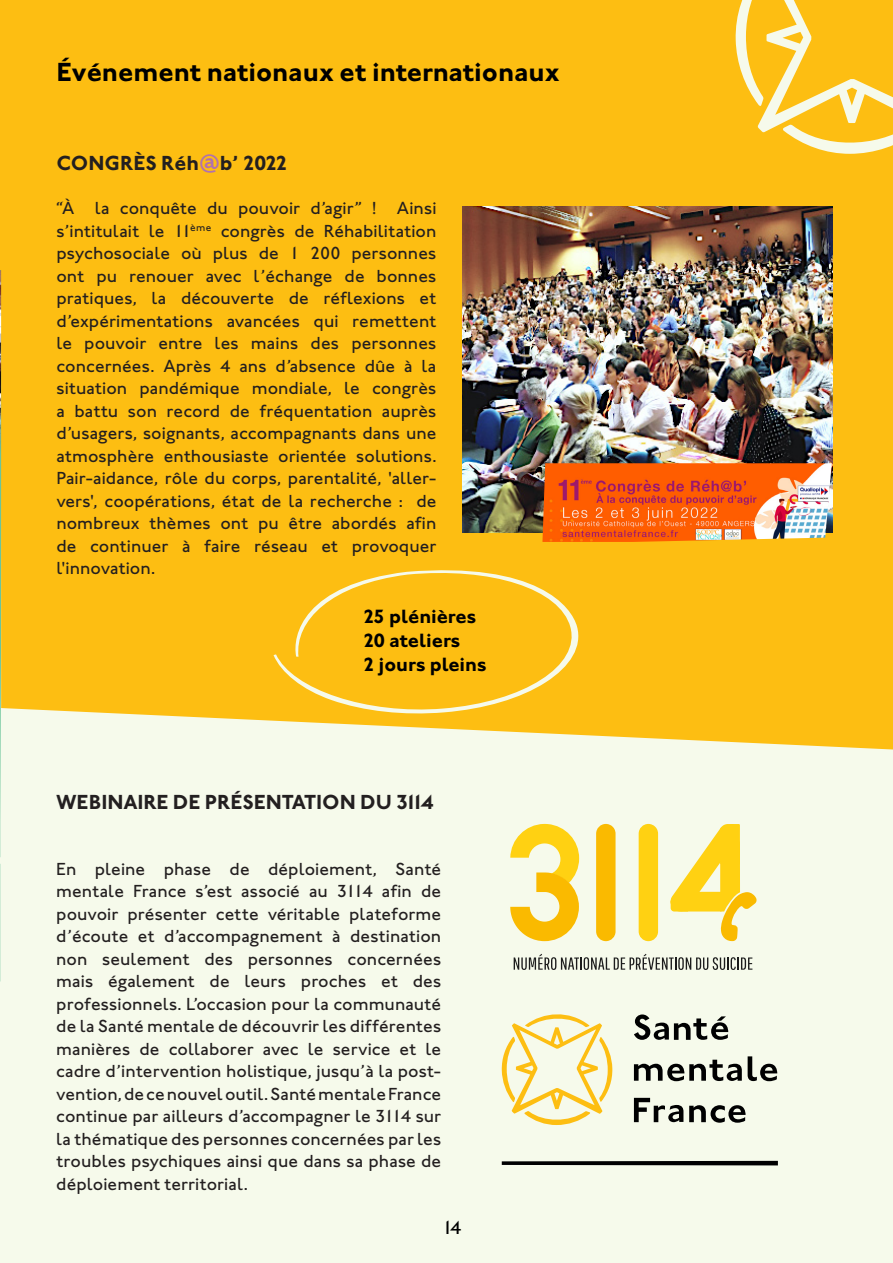
<style>
.page{position:relative;width:893px;height:1263px;background:#f6faeb}
.page>*{position:absolute;margin:0;border:0;box-sizing:border-box;transform-origin:0 0}
.t1{font:700 27px "Johnston ITC Std";color:#000}
.t2{font:700 21px "Johnston ITC Std";color:#231f20}
.t3{font:700 19.8px "Johnston ITC Std";color:#000}
.Style_de_paragraphe{font:500 19.5px "Johnston ITC Std";color:#000}
.t4{font:500 18px/22.5px "Johnston ITC Std";letter-spacing:.005em;color:#231f20;text-align:justify}
.s1{color:#b271ae}
</style>
<div class="page">
<hr style="left:0;top:0;width:2px;height:370px;background:#fdbe12">
<svg style="left:0;top:454px;width:1px;height:368px"></svg>
<svg style="left:0;top:845px;width:1px;height:128px"></svg>
<img style="left:0;top:270px;width:1px;height:184px">
<div style="left:1px;top:0;width:892px;height:749px;background:#fdbe12"></div>
<svg style="left:735px;top:0;width:158px;height:154px"></svg>
<svg style="left:510px;top:824px;width:247px;height:146px"></svg>
<img style="left:462px;top:206px;width:370px;height:326px">
<img style="left:542px;top:463px;width:290px;height:79px">
<svg style="left:274px;top:561px;width:308px;height:155px;background:#fcc11f"></svg>
<svg style="left:748px;top:1056px;width:29px;height:25px"></svg>
<svg style="left:634px;top:1060px;width:108px;height:21px"></svg>
<svg style="left:689px;top:1105px;width:57px;height:18px"></svg>
<svg style="left:634px;top:1098px;width:49px;height:24px"></svg>
<svg style="left:634px;top:1014px;width:94px;height:26px"></svg>
<svg style="left:501px;top:1014px;width:112px;height:111px"></svg>
<svg style="left:502px;top:1161px;width:276px;height:4px"></svg>
<p class="t1" style="left:56px;top:56px;width:505px">Événement nationaux et internationaux</p>
<p class="t2" style="left:56px;top:150px;width:233px">CONGRÈS Réh<span class="s1">@</span>b’ 2022</p>
<p class="t4" style="left:56px;top:197px;width:382px">“À la conquête du pouvoir d’agir” ! Ainsi s’intitulait le 11<sup>ème</sup> congrès de Réhabilitation psychosociale où plus de 1 200 personnes ont pu renouer avec l’échange de bonnes pratiques, la découverte de réflexions et d’expérimentations avancées qui remettent le pouvoir entre les mains des personnes concernées. Après 4 ans d’absence dûe à la situation pandémique mondiale, le congrès a battu son record de fréquentation auprès d’usagers, soignants, accompagnants dans une atmosphère enthousiaste orientée solutions.<br>Pair-aidance, rôle du corps, parentalité, 'aller&shy;vers', coopérations, état de la recherche : de nombreux thèmes ont pu être abordés afin de continuer à faire réseau et provoquer l'innovation.</p>
<p class="t3" style="left:363px;top:605px;width:115px">25 plénières</p>
<p class="t3" style="left:363px;top:629px;width:99px">20 ateliers</p>
<p class="t3" style="left:363px;top:652px;width:125px">2 jours pleins</p>
<p class="t2" style="left:56px;top:789px;width:379px">WEBINAIRE DE PRÉSENTATION DU 3114</p>
<p class="t4" style="left:56px;top:857px;width:386px">En pleine phase de déploiement, Santé mentale France s’est associé au 3114 afin de pouvoir présenter cette véritable plateforme d’écoute et d’accompagnement à destination non seulement des personnes concernées mais également de leurs proches et des professionnels. L’occasion pour la communauté de la Santé mentale de découvrir les différentes manières de collaborer avec le service et le cadre d’intervention holistique, jusqu’à la post&shy;vention, de ce nouvel outil. Santé mentale France continue par ailleurs d’accompagner le 3114 sur la thématique des personnes concernées par les troubles psychiques ainsi que dans sa phase de déploiement territorial.</p>
<p class="Style_de_paragraphe" style="left:442px;top:1216px;width:21px">14</p>
</div>
